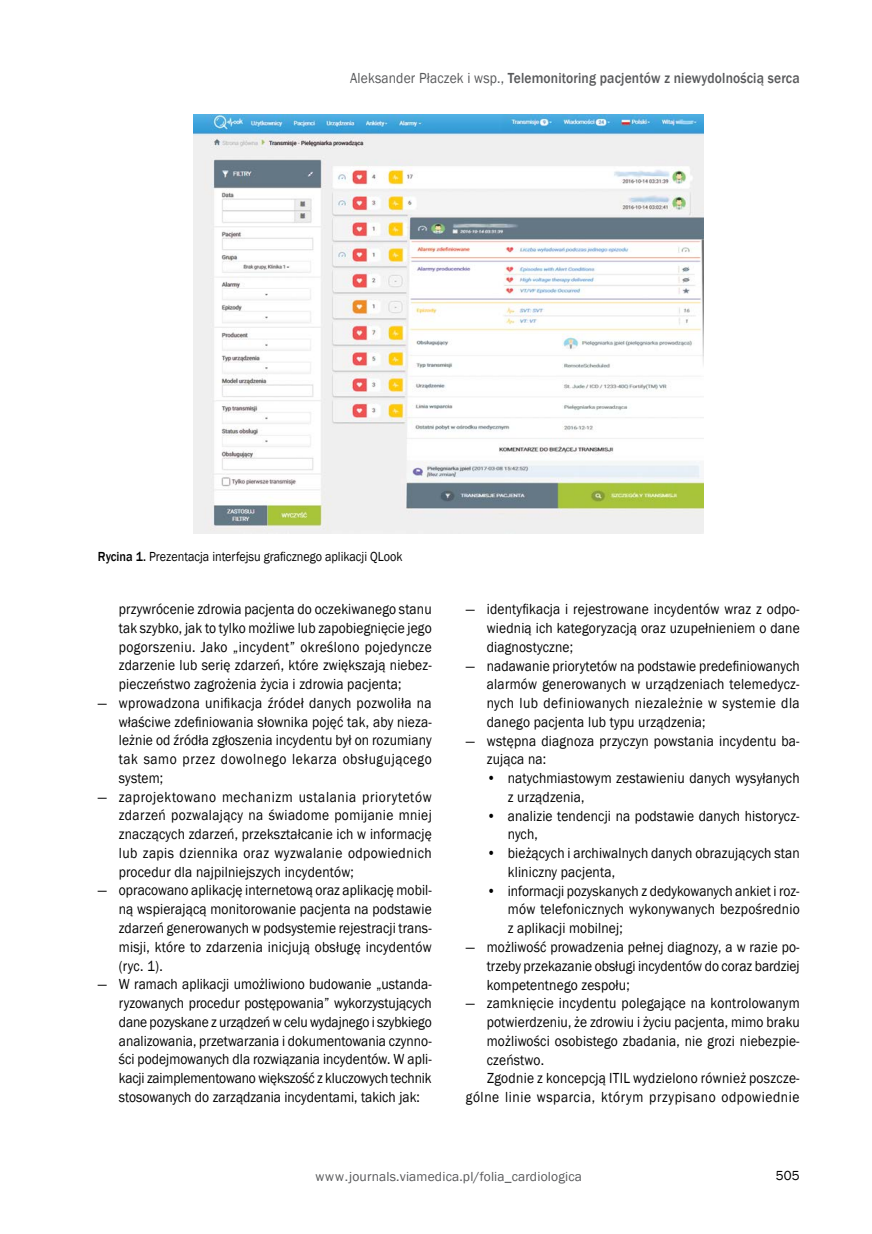
<style>
.page{position:relative;width:872px;height:1234px;background:#fff}
.page>*{position:absolute;margin:0;border:0;box-sizing:border-box;transform-origin:0 0}
.t1{font:15px/18.8px "Franklin Gothic";letter-spacing:.015em;color:#000;text-align:justify;scale:.9 1}
.t2{font:500 15px "Franklin Gothic";letter-spacing:.01em;color:#58595b;scale:.9 1}
.t3{font:15px "Franklin Gothic";letter-spacing:.045em;color:#000;scale:.9 1}
.t4{font:13.5px "Franklin Gothic";color:#000;scale:.9 1}
.t5{font:13.5px "Franklin Gothic";letter-spacing:.01em;color:#58595b}
.t6{font:13.5px "Franklin Gothic";color:#000}
.s1{font-weight:400}
.s2{font-weight:500}
</style>
<div class="page">
<img style="left:194px;top:115px;width:510px;height:418px">
<p class="t2" style="left:350px;top:69px;width:501px"><span class="s1">Aleksander Płaczek i wsp.,</span> Telemonitoring pacjentów z niewydolnością serca</p>
<p class="t4" style="left:98px;top:548px;width:340px"><span class="s2">Rycina 1.</span> Prezentacja interfejsu graficznego aplikacji QLook</p>
<p class="t1" style="left:119px;top:599px;width:349px">przywrócenie zdrowia pacjenta do oczekiwanego stanu tak szybko, jak to tylko możliwe lub zapobiegnięcie jego pogorszeniu. Jako „incydent” określono pojedyncze zdarzenie lub serię zdarzeń, które zwiększają niebez&shy;pieczeństwo zagrożenia życia i zdrowia pacjenta;</p>
<p class="t1" style="left:119px;top:693px;width:349px;text-indent:-21px">— wprowadzona unifikacja źródeł danych pozwoliła na właściwe zdefiniowania słownika pojęć tak, aby nieza&shy;leżnie od źródła zgłoszenia incydentu był on rozumiany tak samo przez dowolnego lekarza obsługującego system;</p>
<p class="t1" style="left:119px;top:787px;width:349px;text-indent:-21px">— zaprojektowano mechanizm ustalania priorytetów zdarzeń pozwalający na świadome pomijanie mniej znaczących zdarzeń, przekształcanie ich w informację lub zapis dziennika oraz wyzwalanie odpowiednich procedur dla najpilniejszych incydentów;</p>
<p class="t1" style="left:119px;top:881px;width:349px;text-indent:-21px">— opracowano aplikację internetową oraz aplikację mobil&shy;ną wspierającą monitorowanie pacjenta na podstawie zdarzeń generowanych w podsystemie rejestracji trans&shy;misji, które to zdarzenia inicjują obsługę incydentów (ryc. 1).</p>
<p class="t1" style="left:119px;top:974px;width:349px;text-indent:-21px">— W ramach aplikacji umożliwiono budowanie „ustanda&shy;ryzowanych procedur postępowania” wykorzystujących dane pozyskane z urządzeń w celu wydajnego i szybkiego analizowania, przetwarzania i dokumentowania czynno&shy;ści podejmowanych dla rozwiązania incydentów. W apli&shy;kacji zaimplementowano większość z kluczowych technik stosowanych do zarządzania incydentami, takich jak:</p>
<p class="t1" style="left:487px;top:600px;width:349px;text-indent:-21px">— identyfikacja i rejestrowane incydentów wraz z odpo&shy;wiednią ich kategoryzacją oraz uzupełnieniem o dane diagnostyczne;</p>
<p class="t1" style="left:487px;top:656px;width:349px;text-indent:-21px">— nadawanie priorytetów na podstawie predefiniowanych alarmów generowanych w urządzeniach telemedycz&shy;nych lub definiowanych niezależnie w systemie dla danego pacjenta lub typu urządzenia;</p>
<p class="t1" style="left:487px;top:731px;width:349px;text-indent:-21px">— wstępna diagnoza przyczyn powstania incydentu ba&shy;zująca na:</p>
<p class="t1" style="left:508px;top:768px;width:326px;text-indent:-21px">• natychmiastowym zestawieniu danych wysyłanych z urządzenia,</p>
<p class="t1" style="left:508px;top:806px;width:326px;text-indent:-21px">• analizie tendencji na podstawie danych historycz&shy;nych,</p>
<p class="t1" style="left:508px;top:843px;width:326px;text-indent:-21px">• bieżących i archiwalnych danych obrazujących stan kliniczny pacjenta,</p>
<p class="t1" style="left:508px;top:881px;width:326px;text-indent:-21px">• informacji pozyskanych z dedykowanych ankiet i roz&shy;mów telefonicznych wykonywanych bezpośrednio z aplikacji mobilnej;</p>
<p class="t1" style="left:487px;top:937px;width:349px;text-indent:-21px">— możliwość prowadzenia pełnej diagnozy, a w razie po&shy;trzeby przekazanie obsługi incydentów do coraz bardziej kompetentnego zespołu;</p>
<p class="t1" style="left:466px;top:993px;width:372px">— zamknięcie incydentu polegające na kontrolowanym</p>
<p class="t1" style="left:487px;top:1012px;width:349px">potwierdzeniu, że zdrowiu i życiu pacjenta, mimo braku</p>
<p class="t1" style="left:487px;top:1031px;width:349px">możliwości osobistego zbadania, nie grozi niebezpie-</p>
<p class="t1" style="left:487px;top:1050px;width:65px">czeństwo.</p>
<p class="t1" style="left:487px;top:1068px;width:349px">Zgodnie z koncepcją ITIL wydzielono również poszcze-</p>
<p class="t3" style="left:466px;top:1087px;width:372px">gólne linie wsparcia, którym przypisano odpowiednie</p>
<p class="t5" style="left:315px;top:1168px;width:268px">www.journals.viamedica.pl/folia_cardiologica</p>
<p class="t6" style="left:776px;top:1166px;width:25px">505</p>
</div>
